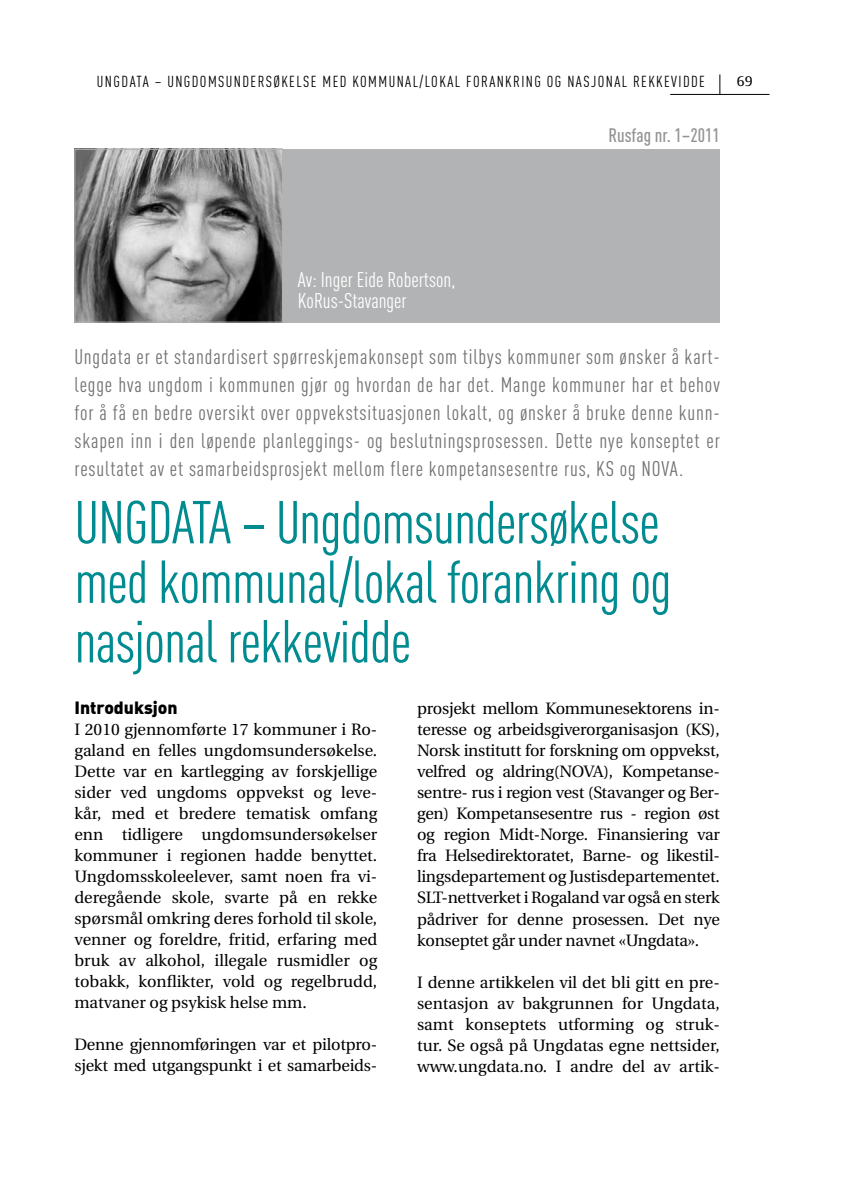
<style>
.page{position:relative;width:844px;height:1191px;background:#fff}
.page>*{position:absolute;margin:0;border:0;box-sizing:border-box;transform-origin:0 0}
.t1{font:59.5px/59.5px "DIN Cond";letter-spacing:-.015em;color:#008b90}
.t2{font:21px/28px "DIN Cond";letter-spacing:.04em;color:#707172;text-align:justify}
.t3{font:21px/21px "DIN Cond";color:#fff}
.t4{font:500 19.25px "DIN Cond";color:#929395}
.t5{font:17.5px "DIN Black Alternate";color:#000}
.t6{font:16.45px/21px "Utopia";letter-spacing:-.015em;color:#000;text-align:justify}
.t7{font:15.75px "DIN Cond";letter-spacing:.09em;color:#000}
.t8{font:15.75px "Rotis Serif";color:#000}
</style>
<div class="page">
<div style="left:283px;top:149px;width:436px;height:173px;background:#b1b3b4"></div>
<img style="left:76px;top:151px;width:205px;height:169px">
<div style="left:74px;top:149px;width:209px;height:173px;border:1px solid #b1b3b4"></div>
<hr style="left:670px;top:94px;width:99px;height:1px;background:#000">
<svg style="left:719px;top:74px;width:1px;height:20px"></svg>
<p class="t7" style="left:97px;top:72px;width:88px">UNGDATA – Ungdomsunders</p>
<p class="t7" style="left:273px;top:72px;width:58px">økelse med</p>
<p class="t7" style="left:352px;top:72px;width:10px">kommuna</p>
<p class="t7" style="left:412px;top:72px;width:69px">l/lokal forankring</p>
<p class="t7" style="left:546px;top:72px;width:95px">ognasjonal rekkevidde</p>
<p class="t8" style="left:736px;top:71px;width:18px">69</p>
<p class="t3" style="left:298px;top:268px;width:159px">Av: Inger Eide Robertson,<br>KoRus-Stavanger</p>
<p class="t4" style="left:608px;top:124px;width:113px">Rusfag nr. 1–2011</p>
<p class="t2" style="left:74px;top:342px;width:646px">Ungdata er et standardisert spørreskjemakonsept som tilbys kommuner som ønsker å kart&shy;legge hva ungdom i kommunen gjør og hvordan de har det. Mange kommuner har et behov for å få en bedre oversikt over oppvekstsituasjonen lokalt, og ønsker å bruke denne kunn&shy;skapen inn i den løpende planleggings- og beslutningsprosessen. Dette nye konseptet er resultatet av et samarbeidsprosjekt mellom flere kompetansesentre rus, KS og NOVA.</p>
<h1 class="t1" style="left:74px;top:492px;width:598px">UNGDATA – Ungdomsundersøkelse med kommunal/lokal forankring og nasjonal rekkevidde</h1>
<p class="t5" style="left:74px;top:696px;width:105px">Introduksjon</p>
<p class="t6" style="left:74px;top:719px;width:304px">I 2010 gjennomførte 17 kommuner i Ro&shy;galand en felles ungdomsundersøkelse.<br>Dette var en kartlegging av forskjellige sider ved ungdoms oppvekst og leve&shy;kår, med et bredere tematisk omfang enn tidligere ungdomsundersøkelser kommuner i regionen hadde benyttet.<br>Ungdomsskoleelever, samt noen fra vi&shy;deregående skole, svarte på en rekke spørsmål omkring deres forhold til skole, venner og foreldre, fritid, erfaring med bruk av alkohol, illegale rusmidler og tobakk, konflikter, vold og regelbrudd, matvaner og psykisk helse mm.</p>
<p class="t6" style="left:74px;top:1034px;width:304px">Denne gjennomføringen var et pilotpro&shy;sjekt med utgangspunkt i et samarbeids-</p>
<p class="t6" style="left:417px;top:698px;width:304px">prosjekt mellom Kommunesektorens in&shy;teresse og arbeidsgiverorganisasjon (KS), Norsk institutt for forskning om oppvekst, velfred og aldring(NOVA), Kompetanse&shy;sentre- rus i region vest (Stavanger og Ber&shy;gen) Kompetansesentre rus - region øst og region Midt-Norge. Finansiering var fra Helsedirektoratet, Barne- og likestil&shy;lingsdepartement og Justisdepartementet.<br>SLT-nettverket i Rogaland var også en sterk pådriver for denne prosessen. Det nye konseptet går under navnet «Ungdata».</p>
<p class="t6" style="left:417px;top:971px;width:304px">I denne artikkelen vil det bli gitt en pre&shy;sentasjon av bakgrunnen for Ungdata, samt konseptets utforming og struk&shy;tur. Se også på Ungdatas egne nettsider, www.ungdata.no. I andre del av artik-</p>
</div>
